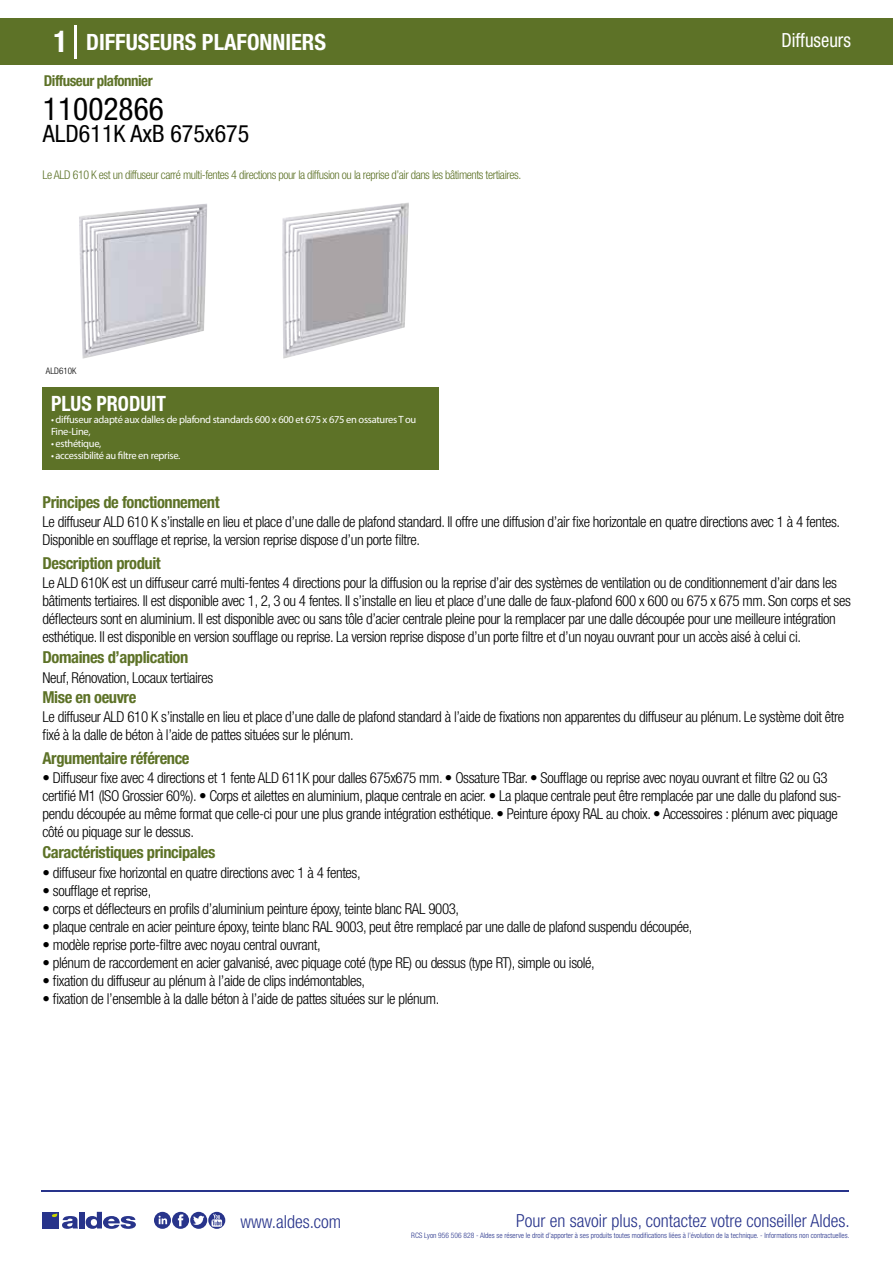
<style>
.page{position:relative;width:893px;height:1263px;background:#fff}
.page>*{position:absolute;margin:0;border:0;box-sizing:border-box;transform-origin:0 0}
.t1{font:condensed 31.5px "Helvetica Neue LT Std";color:#000}
.t2{font:condensed 24px "Helvetica Neue LT Std";color:#000}
.t3{font:700 condensed 22.5px "Helvetica Neue LT Std";color:#fff}
.t4{font:700 condensed 21px "Helvetica Neue";color:#fff;scale:.95 1}
.t5{font:condensed 19.5px "Helvetica Neue LT Std";color:#fff;scale:.95 1}
.t6{font:300 condensed 18px "Helvetica Neue";color:#28348b}
.t7{font:700 condensed 16.5px "Helvetica Neue LT Std";letter-spacing:-.025em;color:#5d7227}
.t8{font:300 condensed 15px/18px "Helvetica Neue LT Std";letter-spacing:-.025em;color:#000}
.t9{font:700 condensed 15px "Helvetica Neue LT Std";letter-spacing:-.035em;color:#5d7227}
.t10{font:300 condensed 12px "Helvetica Neue LT Std";letter-spacing:-.035em;color:#5d7227}
.t11{font:10.5px/12px "Myriad Pro";letter-spacing:-.03em;color:#fff}
.t12{font:300 condensed 9px "Helvetica Neue";color:#000}
.t13{font:300 condensed 7.5px "Helvetica Neue";color:#28348b}
.s1{font-size:30px}
</style>
<div class="page">
<div style="left:0;top:18px;width:893px;height:46px;background:#5d7227"></div>
<div style="left:43px;top:387px;width:396px;height:83px;background:#5d7227"></div>
<hr style="left:74px;top:25px;width:2px;height:33px;background:#fff">
<svg style="left:79px;top:203px;width:128px;height:156px;fill:#cdcdd6"></svg>
<img style="left:282px;top:202px;width:127px;height:157px">
<hr style="left:41px;top:1190px;width:808px;height:1px;background:#28348b">
<svg style="left:154px;top:1212px;width:71px;height:17px"></svg>
<div style="left:42px;top:1212px;width:17px;height:16px;background:#28348b"></div>
<div style="left:79px;top:1212px;width:5px;height:16px;background:#28348b"></div>
<svg style="left:86px;top:1212px;width:50px;height:17px"></svg>
<svg style="left:52px;top:1213px;width:26px;height:16px"></svg>
<h3 class="t3" style="left:54px;top:28px;width:274px"><span class="s1">1</span> DIFFUSEURS PLAFONNIERS</h3>
<h3 class="t5" style="left:781px;top:29px;width:75px">Diffuseurs</h3>
<p class="t9" style="left:44px;top:71px;width:110px">Diffuseur plafonnier</p>
<h1 class="t1" style="left:43px;top:91px;width:122px">11002866</h1>
<h2 class="t2" style="left:43px;top:120px;width:208px">ALD611K AxB 675x675</h2>
<p class="t10" style="left:43px;top:167px;width:480px">Le ALD 610 K est un diffuseur carré multi-fentes 4 directions pour la diffusion ou la reprise d’air dans les bâtiments tertiaires.</p>
<p class="t12" style="left:46px;top:365px;width:32px">ALD610K</p>
<h3 class="t4" style="left:51px;top:391px;width:122px">PLUS PRODUIT</h3>
<p class="t11" style="left:51px;top:413px;width:367px">• diffuseur adapté aux dalles de plafond standards 600 x 600 et 675 x 675 en ossatures T ou<br>Fine-Line,</p>
<p class="t11" style="left:51px;top:437px;width:52px">• esthétique,</p>
<p class="t11" style="left:51px;top:449px;width:131px">• accessibilité au filtre en reprise.</p>
<p class="t7" style="left:43px;top:492px;width:179px">Principes de fonctionnement</p>
<p class="t8" style="left:43px;top:513px;width:799px">Le diffuseur ALD 610 K s’installe en lieu et place d’une dalle de plafond standard. Il offre une diffusion d’air fixe horizontale en quatre directions avec 1 à 4 fentes.<br>Disponible en soufflage et reprise, la version reprise dispose d’un porte filtre.</p>
<p class="t8" style="left:43px;top:573px;width:810px">Le ALD 610K est un diffuseur carré multi-fentes 4 directions pour la diffusion ou la reprise d’air des systèmes de ventilation ou de conditionnement d’air dans les bâtiments tertiaires. Il est disponible avec 1, 2, 3 ou 4 fentes. Il s’installe en lieu et place d’une dalle de faux-plafond 600 x 600 ou 675 x 675 mm. Son corps et ses déflecteurs sont en aluminium. Il est disponible avec ou sans tôle d’acier centrale pleine pour la remplacer par une dalle découpée pour une meilleure intégration esthétique. Il est disponible en version soufflage ou reprise. La version reprise dispose d’un porte filtre et d’un noyau ouvrant pour un accès aisé à celui ci.</p>
<p class="t8" style="left:43px;top:668px;width:172px">Neuf, Rénovation, Locaux tertiaires</p>
<p class="t8" style="left:43px;top:708px;width:803px">Le diffuseur ALD 610 K s’installe en lieu et place d’une dalle de plafond standard à l’aide de fixations non apparentes du diffuseur au plénum. Le système doit être fixé à la dalle de béton à l’aide de pattes situées sur le plénum.</p>
<p class="t7" style="left:43px;top:553px;width:120px">Description produit</p>
<p class="t7" style="left:43px;top:647px;width:147px">Domaines d’application</p>
<p class="t7" style="left:43px;top:687px;width:95px">Mise en oeuvre</p>
<p class="t7" style="left:43px;top:748px;width:149px">Argumentaire référence</p>
<p class="t8" style="left:43px;top:768px;width:800px">• Diffuseur fixe avec 4 directions et 1 fente ALD 611K pour dalles 675x675 mm. • Ossature TBar. • Soufflage ou reprise avec noyau ouvrant et filtre G2 ou G3 certifié M1 (ISO Grossier 60%). • Corps et ailettes en aluminium, plaque centrale en acier. • La plaque centrale peut être remplacée par une dalle du plafond sus&shy;pendu découpée au même format que celle-ci pour une plus grande intégration esthétique. • Peinture époxy RAL au choix. • Accessoires : plénum avec piquage côté ou piquage sur le dessus.</p>
<p class="t7" style="left:43px;top:843px;width:174px">Caractéristiques principales</p>
<p class="t8" style="left:43px;top:863px;width:320px">• diffuseur fixe horizontal en quatre directions avec 1 à 4 fentes,</p>
<p class="t8" style="left:43px;top:881px;width:110px">• soufflage et reprise,</p>
<p class="t8" style="left:43px;top:899px;width:418px">• corps et déflecteurs en profils d’aluminium peinture époxy, teinte blanc RAL 9003,</p>
<p class="t8" style="left:43px;top:917px;width:651px">• plaque centrale en acier peinture époxy, teinte blanc RAL 9003, peut être remplacé par une dalle de plafond suspendu découpée,</p>
<p class="t8" style="left:43px;top:935px;width:280px">• modèle reprise porte-filtre avec noyau central ouvrant,</p>
<p class="t8" style="left:43px;top:953px;width:554px">• plénum de raccordement en acier galvanisé, avec piquage coté (type RE) ou dessus (type RT), simple ou isolé,</p>
<p class="t8" style="left:43px;top:971px;width:324px">• fixation du diffuseur au plénum à l’aide de clips indémontables,</p>
<p class="t8" style="left:43px;top:989px;width:398px">• fixation de l’ensemble à la dalle béton à l’aide de pattes situées sur le plénum.</p>
<p class="t6" style="left:240px;top:1211px;width:102px">www.aldes.com</p>
<p class="t6" style="left:516px;top:1211px;width:335px">Pour en savoir plus, contactez votre conseiller Aldes.</p>
<p class="t13" style="left:411px;top:1230px;width:440px">RCS Lyon 956 506 828 - Aldes se réserve le droit d’apporter à ses produits toutes modifications liées à l’évolution de la technique. - Informations non contractuelles.</p>
</div>
